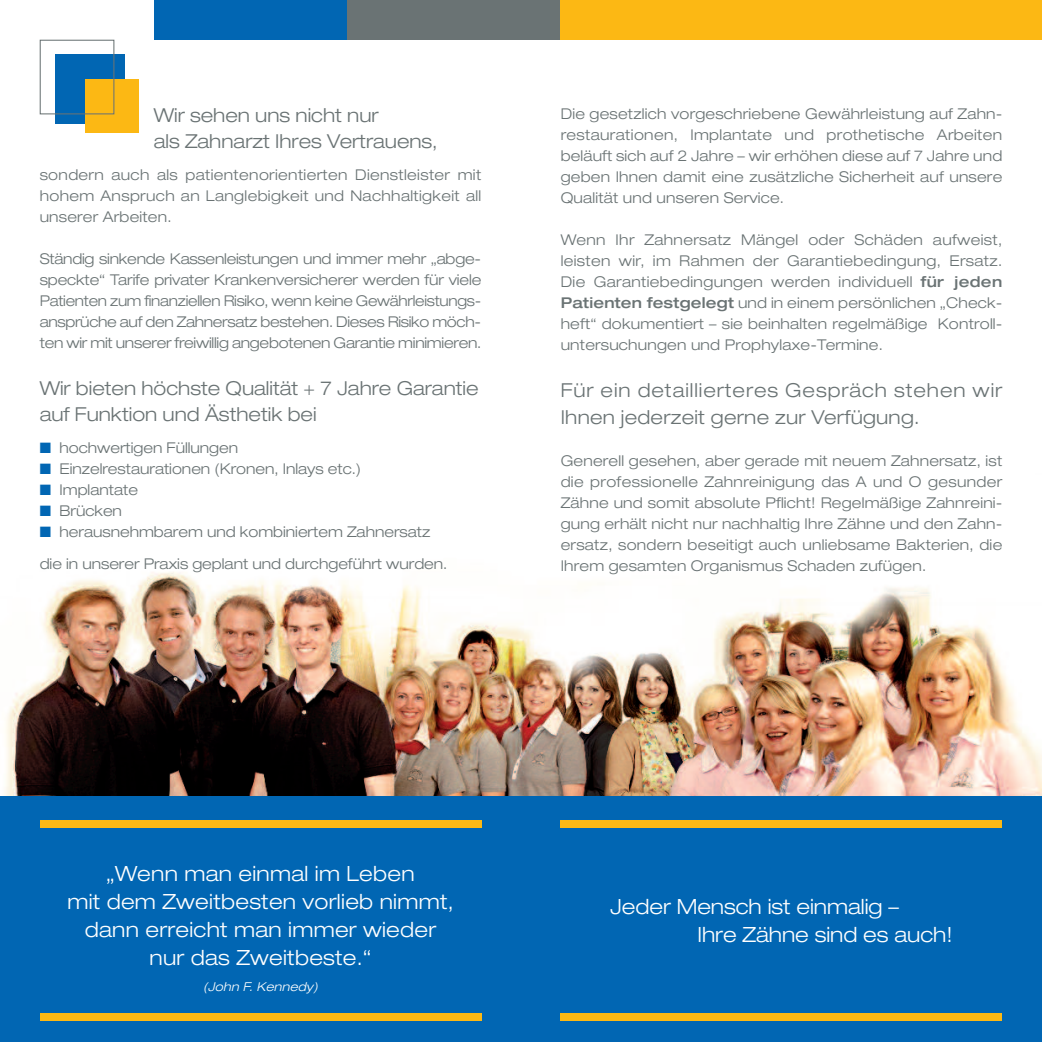
<style>
.page{position:relative;width:1042px;height:1042px;background:#fff}
.page>*{position:absolute;margin:0;border:0;box-sizing:border-box;transform-origin:0 0}
.t1{font:300 expanded 21px/28px "Helvetica Neue";letter-spacing:.015em;color:#fff;text-align:center}
.t2{font:300 expanded 19.25px/26.2px "Helvetica Neue";color:#6a7374}
.t3{font:300 expanded 19.25px/26.2px "Helvetica Neue";letter-spacing:.05em;color:#6a7374}
.t4{font:300 expanded 14.88px/21px "Helvetica Neue";color:#6a7374;text-align:justify}
.t5{font:italic 300 expanded 12.25px "Helvetica Neue";letter-spacing:.02em;color:#fff}
.s1{color:#0166b3}
.s2{font-weight:500}
</style>
<div class="page">
<img style="left:5px;top:572px;width:1037px;height:224px">
<div style="left:521px;top:796px;width:521px;height:246px;background:#0166b3"></div>
<div style="left:0;top:796px;width:521px;height:246px;background:#0166b3"></div>
<div style="left:154px;top:0;width:193px;height:40px;background:#0166b3"></div>
<div style="left:347px;top:0;width:217px;height:40px;background:#6a7374"></div>
<div style="left:561px;top:0;width:481px;height:40px;background:#fcb814"></div>
<div style="left:55px;top:54px;width:70px;height:70px;background:#0166b3"></div>
<div style="left:86px;top:79px;width:53px;height:54px;background:#fcb814"></div>
<div style="left:40px;top:40px;width:74px;height:74px;border:1px solid #6a7374"></div>
<div style="left:40px;top:821px;width:441px;height:7px;background:#fcb814"></div>
<div style="left:40px;top:1013px;width:441px;height:7px;background:#fcb814"></div>
<div style="left:561px;top:821px;width:441px;height:7px;background:#fcb814"></div>
<div style="left:561px;top:1013px;width:441px;height:7px;background:#fcb814"></div>
<p class="t2" style="left:154px;top:104px;width:285px">Wir sehen uns nicht nur<br>als Zahnarzt Ihres Vertrauens,</p>
<p class="t4" style="left:40px;top:166px;width:443px">sondern auch als patientenorientierten Dienstleister mit hohem Anspruch an Langlebigkeit und Nachhaltigkeit all unserer Arbeiten.</p>
<p class="t4" style="left:40px;top:250px;width:443px">Ständig sinkende Kassenleistungen und immer mehr „abge&shy;speckte“ Tarife privater Krankenversicherer werden für viele Patienten zum finanziellen Risiko, wenn keine Gewährleistungs&shy;ansprüche auf den Zahnersatz bestehen. Dieses Risiko möch&shy;ten wir mit unserer freiwillig angebotenen Garantie minimieren.</p>
<p class="t2" style="left:40px;top:377px;width:440px">Wir bieten höchste Qualität + 7 Jahre Garantie auf Funktion und Ästhetik bei</p>
<p class="t4" style="left:40px;top:439px;width:200px"><span class="s1">■</span> hochwertigen Füllungen</p>
<p class="t4" style="left:40px;top:460px;width:323px"><span class="s1">■</span> Einzelrestaurationen (Kronen, Inlays etc.)</p>
<p class="t4" style="left:40px;top:481px;width:100px"><span class="s1">■</span> Implantate</p>
<p class="t4" style="left:40px;top:502px;width:84px"><span class="s1">■</span> Brücken</p>
<p class="t4" style="left:40px;top:517px;width:409px;line-height:31.5px"><span class="s1">■</span> herausnehmbarem und kombiniertem Zahnersatz die in unserer Praxis geplant und durchgeführt wurden.</p>
<p class="t4" style="left:561px;top:105px;width:443px">Die gesetzlich vorgeschriebene Gewährleistung auf Zahn&shy;restaurationen, Implantate und prothetische Arbeiten beläuft sich auf 2 Jahre – wir erhöhen diese auf 7 Jahre und geben Ihnen damit eine zusätzliche Sicherheit auf unsere Qualität und unseren Service.</p>
<p class="t4" style="left:561px;top:231px;width:443px">Wenn Ihr Zahnersatz Mängel oder Schäden aufweist, leisten wir, im Rahmen der Garantiebedingung, Ersatz.<br>Die Garantiebedingungen werden individuell <span class="s2">für jeden Patienten festgelegt</span> und in einem persönlichen „Check&shy;heft“ dokumentiert – sie beinhalten regelmäßige Kontroll&shy;untersuchungen und Prophylaxe-Termine.</p>
<p class="t3" style="left:561px;top:379px;width:443px">Für ein detaillierteres Gespräch stehen wir<br>Ihnen jederzeit gerne zur Verfügung.</p>
<p class="t4" style="left:561px;top:451px;width:443px">Generell gesehen, aber gerade mit neuem Zahnersatz, ist die professionelle Zahnreinigung das A und O gesunder Zähne und somit absolute Pflicht! Regelmäßige Zahnreini&shy;gung erhält nicht nur nachhaltig Ihre Zähne und den Zahn&shy;ersatz, sondern beseitigt auch unliebsame Bakterien, die Ihrem gesamten Organismus Schaden zufügen.</p>
<h1 class="t1" style="left:67px;top:861px;width:388px">„Wenn man einmal im Leben<br>mit dem Zweitbesten vorlieb nimmt, dann erreicht man immer wieder nur das Zweitbeste.“</h1>
<p class="t5" style="left:203px;top:982px;width:116px">(John F. Kennedy)</p>
<h1 class="t1" style="left:697px;top:895px;width:257px;text-align:left;text-indent:-87px">Jeder Mensch ist einmalig –<br>Ihre Zähne sind es auch!</h1>
</div>
